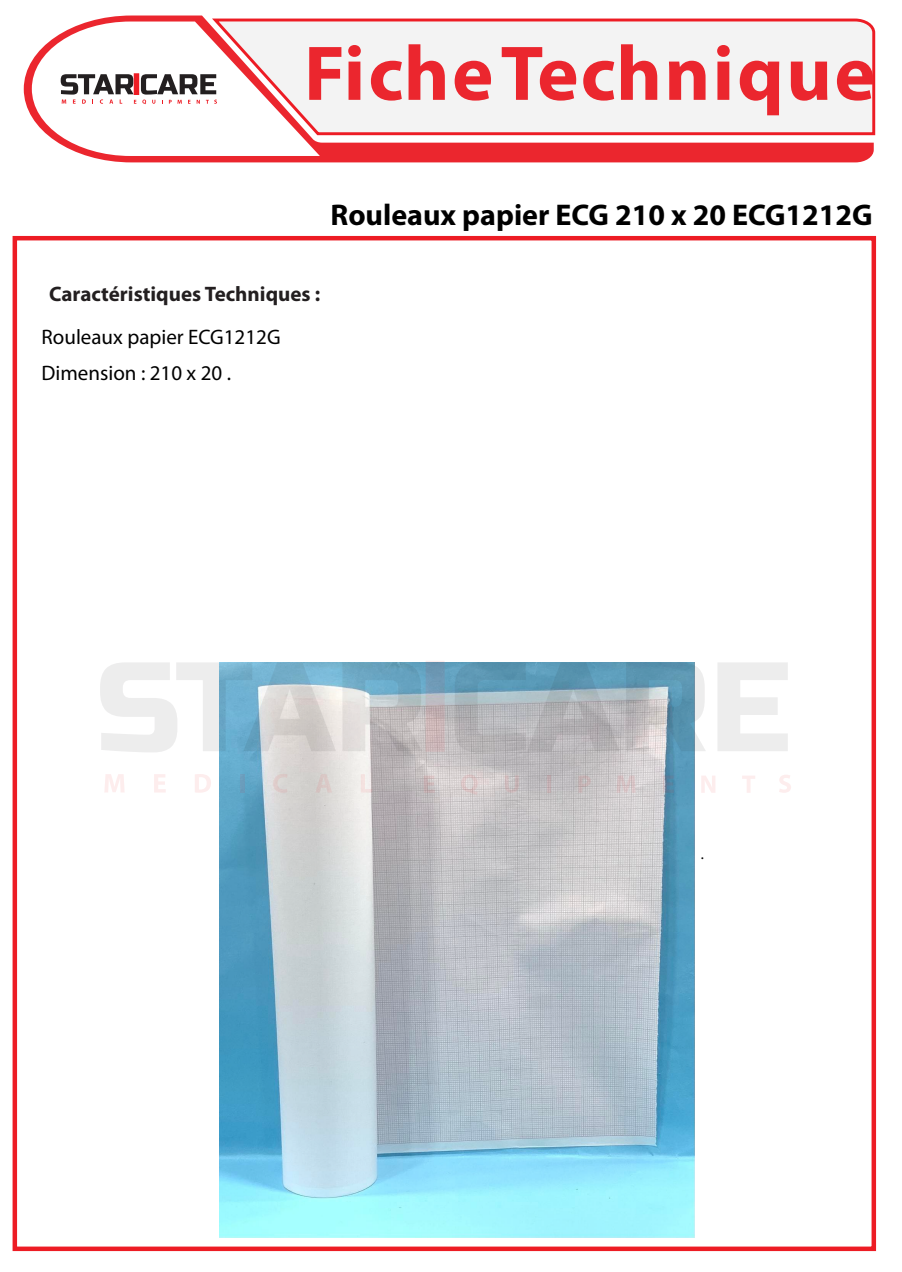
<style>
.page{position:relative;width:902px;height:1272px;background:#fff}
.page>*{position:absolute;margin:0;border:0;box-sizing:border-box;transform-origin:0 0}
.t1{font:700 78.15px "Myriad Pro";letter-spacing:.03em;color:#eb262e}
.t2{font:700 30px "Myriad Pro";color:#000}
.t3{font:21px/36px "Myriad Pro";color:#000}
.t4{font:700 21px "Myriad Pro";color:#231f20}
.t5{font:15px "Myriad Pro";color:#000}
</style>
<div class="page">
<img style="left:219px;top:662px;width:475px;height:575px">
<div style="left:13px;top:236px;width:863px;height:1014px;border:4px solid #ed1c24"></div>
<svg style="left:100px;top:662px;width:236px;height:90px"></svg>
<svg style="left:342px;top:662px;width:80px;height:89px"></svg>
<svg style="left:425px;top:661px;width:19px;height:90px"></svg>
<svg style="left:454px;top:662px;width:165px;height:90px"></svg>
<svg style="left:626px;top:662px;width:80px;height:89px"></svg>
<svg style="left:718px;top:662px;width:69px;height:89px"></svg>
<svg style="left:779px;top:775px;width:12px;height:17px"></svg>
<svg style="left:104px;top:774px;width:20px;height:18px"></svg>
<svg style="left:154px;top:774px;width:12px;height:18px"></svg>
<svg style="left:195px;top:774px;width:16px;height:18px"></svg>
<hr style="left:240px;top:774px;width:4px;height:18px;background:#6b9dbc">
<svg style="left:273px;top:773px;width:15px;height:19px"></svg>
<svg style="left:315px;top:774px;width:17px;height:18px"></svg>
<svg style="left:361px;top:774px;width:11px;height:18px"></svg>
<svg style="left:424px;top:775px;width:10px;height:17px"></svg>
<svg style="left:461px;top:774px;width:16px;height:20px"></svg>
<svg style="left:504px;top:775px;width:14px;height:17px"></svg>
<svg style="left:546px;top:775px;width:4px;height:17px"></svg>
<svg style="left:578px;top:775px;width:12px;height:17px"></svg>
<svg style="left:616px;top:775px;width:19px;height:17px"></svg>
<svg style="left:663px;top:775px;width:11px;height:17px"></svg>
<svg style="left:701px;top:776px;width:14px;height:16px"></svg>
<svg style="left:742px;top:776px;width:13px;height:16px"></svg>
<svg style="left:24px;top:16px;width:849px;height:146px;fill:#f3f3f3"></svg>
<svg style="left:32px;top:22px;width:288px;height:134px"></svg>
<h1 class="t1" style="left:304px;top:22px;width:573px">FicheTechnique</h1>
<h2 class="t2" style="left:330px;top:195px;width:543px">Rouleaux papier ECG 210 x 20 ECG1212G</h2>
<p class="t4" style="left:49px;top:280px;width:273px">Caractéristiques Techniques :</p>
<p class="t3" style="left:42px;top:318px;width:240px">Rouleaux papier ECG1212G<br>Dimension : 210 x 20 .</p>
<p class="t5" style="left:700px;top:845px;width:5px">.</p>
</div>
